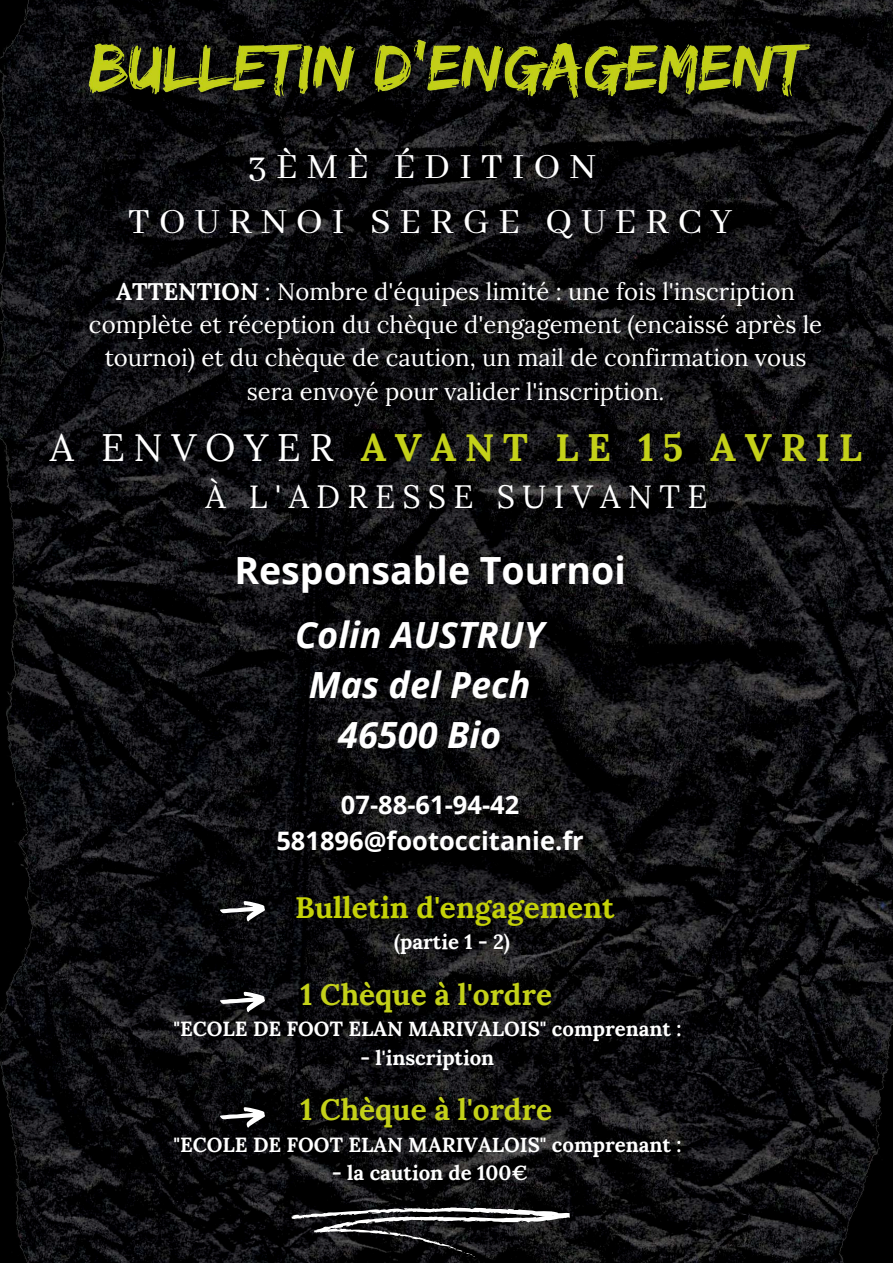
<style>
.page{position:relative;width:893px;height:1263px;background:#fff}
.page>*{position:absolute;margin:0;border:0;box-sizing:border-box;transform-origin:0 0}
.t1{font:39.53px/55.1px "Abhaya Libre";letter-spacing:.225em;color:#fff;text-align:center}
.t2{font:700 38.25px "Lora";letter-spacing:.225em;color:#c4d119}
.t3{font:700 37.5px "Open Sans";color:#fff}
.t4{font:italic 700 36.08px/50.1px "Open Sans";color:#fff;text-align:center}
.t5{font:32.25px "Lora";letter-spacing:.225em;color:#fff}
.t6{font:700 29.78px "Lora";color:#c4d119}
.t7{font:700 29.78px "Lora";color:#c5d208}
.t8{font:700 25.5px/35.4px "Open Sans";color:#fff;text-align:center}
.t9{font:23.92px/33.2px "Lora";color:#fff;text-align:center}
.t10{font:700 20.4px "Lora";color:#fff}
.s1{font-weight:700}
.s2{font-weight:400;color:#fff}
</style>
<div class="page">
<img style="left:0;top:0;width:893px;height:1263px">
<svg style="left:290px;top:1207px;width:280px;height:50px;background:#343335"></svg>
<img style="left:60px;top:13px;width:779px;height:118px">
<svg style="left:220px;top:901px;width:45px;height:21px"></svg>
<svg style="left:220px;top:991px;width:45px;height:21px"></svg>
<svg style="left:220px;top:1107px;width:45px;height:21px"></svg>
<h1 class="t1" style="left:128px;top:141px;width:606px">3ÈMÈ ÉDITION<br>TOURNOI SERGE QUERCY</h1>
<p class="t9" style="left:89px;top:275px;width:734px"><span class="s1">ATTENTION</span> : Nombre d'équipes limité : une fois l'inscription complète et réception du chèque d'engagement (encaissé après le tournoi) et du chèque de caution, un mail de confirmation vous sera envoyé pour valider l'inscription.</p>
<h2 class="t2" style="left:50px;top:422px;width:813px"><span class="s2">A ENVOYER</span> AVANT LE 15 AVRIL</h2>
<h3 class="t5" style="left:205px;top:475px;width:503px">À L'ADRESSE SUIVANTE</h3>
<h3 class="t3" style="left:234px;top:544px;width:393px">Responsable Tournoi</h3>
<h3 class="t4" style="left:295px;top:609px;width:250px">Colin AUSTRUY<br>Mas del Pech<br>46500 Bio</h3>
<p class="t8" style="left:276px;top:786px;width:309px">07-88-61-94-42<br>581896@footoccitanie.fr</p>
<p class="t7" style="left:295px;top:888px;width:320px">Bulletin d'engagement</p>
<p class="t10" style="left:394px;top:929px;width:117px">(partie 1 - 2)</p>
<p class="t6" style="left:300px;top:975px;width:253px">1 Chèque à l'ordre</p>
<p class="t10" style="left:173px;top:1016px;width:509px">"ECOLE DE FOOT ELAN MARIVALOIS" comprenant :</p>
<p class="t10" style="left:360px;top:1044px;width:135px">- l'inscription</p>
<p class="t6" style="left:300px;top:1090px;width:253px">1 Chèque à l'ordre</p>
<p class="t10" style="left:173px;top:1131px;width:509px">"ECOLE DE FOOT ELAN MARIVALOIS" comprenant :</p>
<p class="t10" style="left:332px;top:1159px;width:197px">- la caution de 100€</p>
</div>
